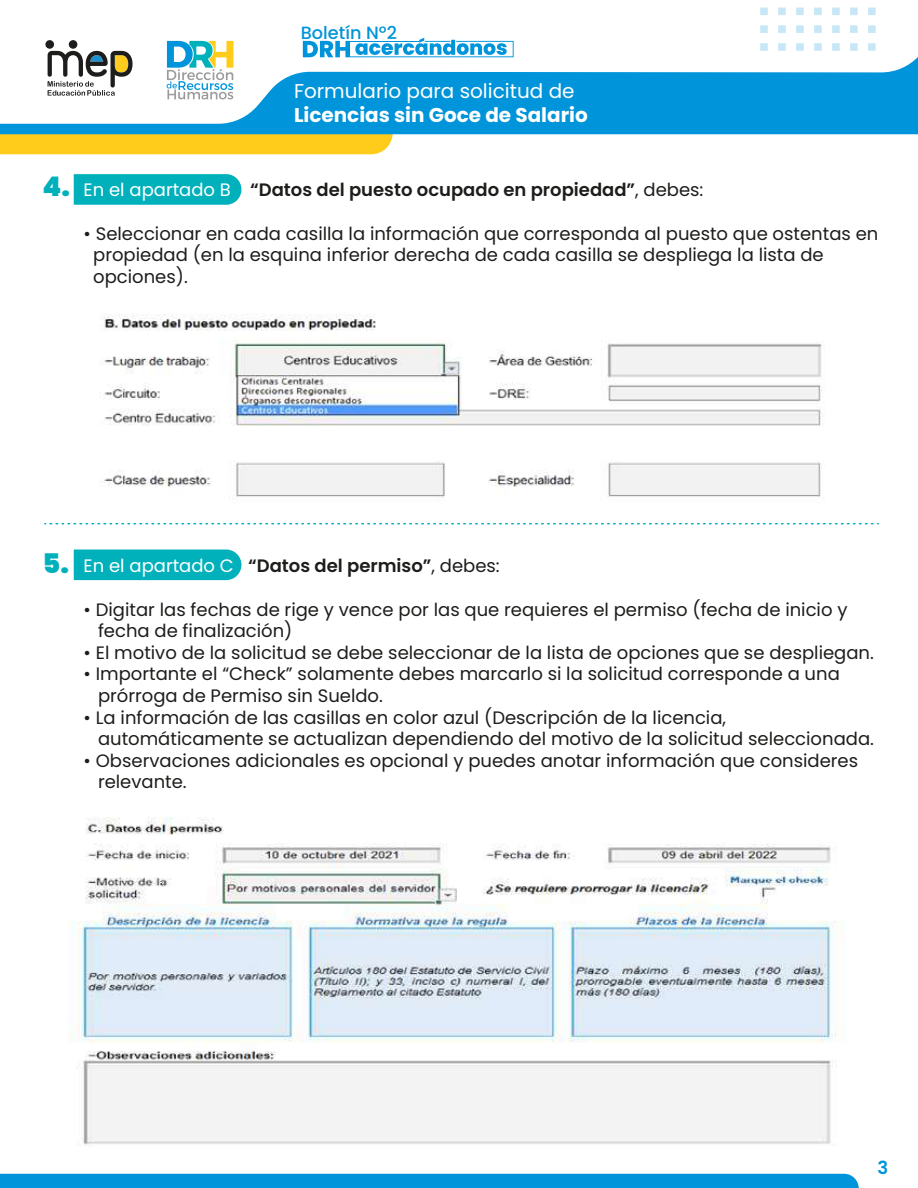
<style>
.page{position:relative;width:918px;height:1188px;background:#fff}
.page>*{position:absolute;margin:0;border:0;box-sizing:border-box;transform-origin:0 0}
.t1{font:900 27px "Poppins";color:#00b1bb}
.t2{font:19.95px "Poppins";color:#fff}
.t3{font:700 19.95px "Poppins";color:#fff}
.t4{font:18px/21.6px "Poppins";color:#1d1d1b}
.t5{font:600 18px "Poppins";color:#1d1d1b}
.t6{font:600 18px "Poppins";color:#0094da}
.t7{font:500 17.7px "Poppins";color:#0094da}
.s1{font-weight:400;color:#fff}
.s2{font-weight:400}
</style>
<div class="page">
<svg style="left:74px;top:174px;width:167px;height:31px"></svg>
<div style="left:0;top:1174px;width:859px;height:14px;background:#0094da"></div>
<div style="left:0;top:134px;width:393px;height:20px;background:#ffcc1b"></div>
<div style="left:868px;top:8px;width:8px;height:7px;background:#c7e7f6"></div>
<svg style="left:778px;top:8px;width:80px;height:7px"></svg>
<div style="left:760px;top:8px;width:8px;height:7px;background:#c7e7f6"></div>
<div style="left:868px;top:25px;width:8px;height:8px;background:#c7e7f6"></div>
<svg style="left:778px;top:25px;width:80px;height:8px"></svg>
<div style="left:760px;top:25px;width:8px;height:8px;background:#c7e7f6"></div>
<div style="left:868px;top:43px;width:8px;height:8px;background:#c7e7f6"></div>
<svg style="left:778px;top:43px;width:80px;height:8px"></svg>
<div style="left:760px;top:43px;width:8px;height:8px;background:#c7e7f6"></div>
<svg style="left:0;top:57px;width:918px;height:77px;fill:#0094da"></svg>
<div style="left:45px;top:40px;width:9px;height:9px;background:#1d1e1c;border-radius:50%"></div>
<div style="left:69px;top:40px;width:8px;height:9px;background:#1d1e1c;border-radius:50%"></div>
<svg style="left:48px;top:51px;width:85px;height:45px"></svg>
<svg style="left:167px;top:41px;width:66px;height:58px"></svg>
<svg style="left:303px;top:38px;width:211px;height:19px"></svg>
<img style="left:100px;top:314px;width:723px;height:184px">
<svg style="left:45px;top:523px;width:834px;height:1px"></svg>
<img style="left:68px;top:818px;width:769px;height:328px">
<div style="left:74px;top:550px;width:167px;height:30px;background:#00b1bb"></div>
<p class="t7" style="left:301px;top:23px;width:98px">Boletín Nº2</p>
<p class="t2" style="left:294px;top:80px;width:282px">Formulario para solicitud de</p>
<p class="t3" style="left:294px;top:104px;width:295px">Licencias sin Goce de Salario</p>
<h1 class="t1" style="left:43px;top:171px;width:29px">4.</h1>
<p class="t5" style="left:84px;top:180px;width:621px"><span class="s1">En el apartado B</span> “Datos del puesto ocupado en propiedad”<span class="s2">, debes:</span></p>
<p class="t4" style="left:93px;top:222px;width:787px;text-indent:-10px">• Seleccionar en cada casilla la información que corresponda al puesto que ostentas en propiedad (en la esquina inferior derecha de cada casilla se despliega la lista de opciones).</p>
<h1 class="t1" style="left:43px;top:548px;width:28px">5.</h1>
<p class="t5" style="left:84px;top:556px;width:418px"><span class="s1">En el apartado C</span> “Datos del permiso”<span class="s2">, debes:</span></p>
<p class="t4" style="left:98px;top:599px;width:751px;text-indent:-14px">• Digitar las fechas de rige y vence por las que requieres el permiso (fecha de inicio y fecha de finalización)</p>
<p class="t4" style="left:84px;top:642px;width:792px">• El motivo de la solicitud se debe seleccionar de la lista de opciones que se despliegan.</p>
<p class="t4" style="left:98px;top:663px;width:743px;text-indent:-14px">• Importante el “Check” solamente debes marcarlo si la solicitud corresponde a una prórroga de Permiso sin Sueldo.</p>
<p class="t4" style="left:98px;top:707px;width:777px;text-indent:-14px">• La información de las casillas en color azul (Descripción de la licencia, automáticamente se actualizan dependiendo del motivo de la solicitud seleccionada.</p>
<p class="t4" style="left:98px;top:750px;width:762px;text-indent:-14px">• Observaciones adicionales es opcional y puedes anotar información que consideres relevante.</p>
<p class="t6" style="left:878px;top:1157px;width:12px">3</p>
</div>
